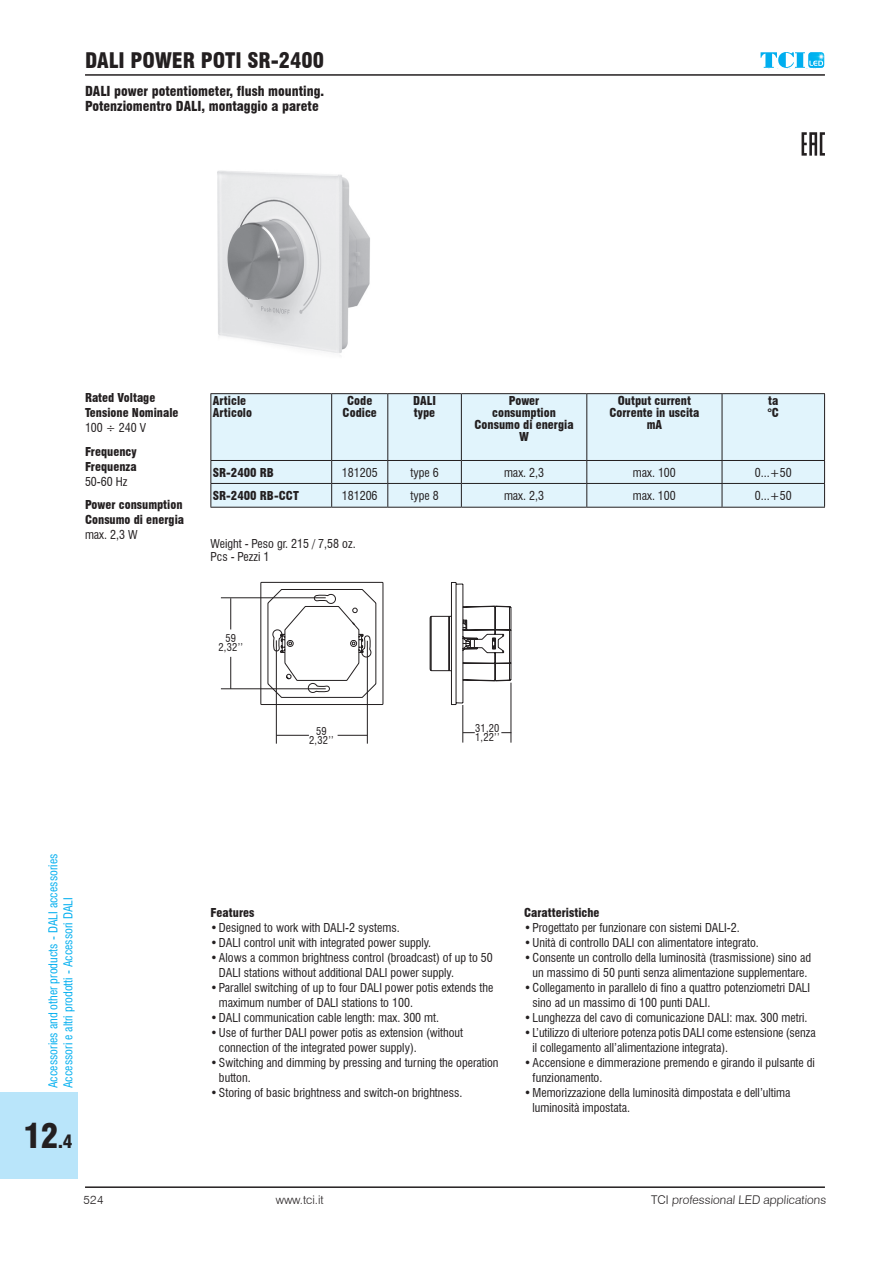
<style>
.page{position:relative;width:893px;height:1263px;background:#fff}
.page>*{position:absolute;margin:0;border:0;box-sizing:border-box;transform-origin:0 0}
.t1{font:900 condensed 33px "Swiss 721 BT";color:#231f20}
.t2{font:900 condensed 21px "Swiss 721 BT";color:#231f20}
.t3{font:900 condensed 13.5px/15px "Swiss 721 BT";color:#231f20}
.t4{font:condensed 12px/15px "Swiss 721 BT";color:#231f20}
.t5{font:900 condensed 12px/12px "Swiss 721 BT";color:#231f20}
.t6{font:condensed 12px/15px "Swiss 721 BT";color:#00aeef}
.t7{font:300 12px "Swiss 721 BT";color:#231f20}
.t8{font:condensed 10.5px/9px "Swiss 721 BT";letter-spacing:.02em;color:#231f20;text-align:center}
.s1{font-size:18px}
</style>
<div class="page">
<hr style="left:85px;top:1186px;width:740px;height:2px;background:#231f20">
<hr style="left:85px;top:74px;width:740px;height:2px;background:#231f20">
<img style="left:823px;top:53px;width:1px;height:14px">
<svg style="left:761px;top:52px;width:62px;height:16px"></svg>
<div style="left:0;top:1092px;width:77px;height:87px;background:#b9e5fa"></div>
<img style="left:217px;top:170px;width:153px;height:183px">
<div style="left:211px;top:394px;width:613px;height:113px;background:#e1f4fc"></div>
<hr style="left:210px;top:393px;width:122px;height:1px;background:#231f20">
<hr style="left:210px;top:394px;width:1px;height:66px;background:#231f20">
<hr style="left:332px;top:393px;width:56px;height:1px;background:#231f20">
<hr style="left:331px;top:394px;width:1px;height:66px;background:#231f20">
<hr style="left:388px;top:393px;width:73px;height:1px;background:#231f20">
<hr style="left:387px;top:394px;width:1px;height:66px;background:#231f20">
<hr style="left:461px;top:393px;width:126px;height:1px;background:#231f20">
<hr style="left:461px;top:394px;width:1px;height:66px;background:#231f20">
<hr style="left:587px;top:393px;width:135px;height:1px;background:#231f20">
<hr style="left:586px;top:394px;width:1px;height:66px;background:#231f20">
<hr style="left:722px;top:393px;width:103px;height:1px;background:#231f20">
<hr style="left:722px;top:394px;width:1px;height:66px;background:#231f20">
<hr style="left:824px;top:394px;width:1px;height:66px;background:#231f20">
<svg style="left:331px;top:461px;width:1px;height:46px"></svg>
<svg style="left:387px;top:461px;width:1px;height:46px"></svg>
<svg style="left:461px;top:461px;width:1px;height:46px"></svg>
<svg style="left:586px;top:461px;width:1px;height:46px"></svg>
<svg style="left:722px;top:461px;width:1px;height:46px"></svg>
<svg style="left:824px;top:461px;width:1px;height:46px"></svg>
<svg style="left:210px;top:461px;width:1px;height:46px"></svg>
<hr style="left:210px;top:460px;width:122px;height:1px;background:#231f20">
<hr style="left:332px;top:460px;width:56px;height:1px;background:#231f20">
<hr style="left:388px;top:460px;width:73px;height:1px;background:#231f20">
<hr style="left:461px;top:460px;width:126px;height:1px;background:#231f20">
<hr style="left:587px;top:460px;width:135px;height:1px;background:#231f20">
<hr style="left:722px;top:460px;width:103px;height:1px;background:#231f20">
<hr style="left:210px;top:483px;width:122px;height:1px;background:#231f20">
<hr style="left:332px;top:483px;width:56px;height:1px;background:#231f20">
<hr style="left:388px;top:483px;width:73px;height:1px;background:#231f20">
<hr style="left:461px;top:483px;width:126px;height:1px;background:#231f20">
<hr style="left:587px;top:483px;width:135px;height:1px;background:#231f20">
<hr style="left:722px;top:483px;width:103px;height:1px;background:#231f20">
<hr style="left:210px;top:507px;width:122px;height:1px;background:#231f20">
<hr style="left:332px;top:507px;width:56px;height:1px;background:#231f20">
<hr style="left:388px;top:507px;width:73px;height:1px;background:#231f20">
<hr style="left:461px;top:507px;width:126px;height:1px;background:#231f20">
<hr style="left:587px;top:507px;width:135px;height:1px;background:#231f20">
<hr style="left:722px;top:507px;width:103px;height:1px;background:#231f20">
<hr style="left:230px;top:657px;width:1px;height:32px;background:#231f20">
<hr style="left:230px;top:598px;width:1px;height:31px;background:#231f20">
<hr style="left:221px;top:597px;width:105px;height:1px;background:#231f20">
<hr style="left:221px;top:688px;width:105px;height:1px;background:#231f20">
<svg style="left:338px;top:735px;width:29px;height:1px"></svg>
<hr style="left:276px;top:735px;width:33px;height:1px;background:#231f20">
<hr style="left:276px;top:640px;width:1px;height:104px;background:#231f20">
<hr style="left:367px;top:641px;width:1px;height:103px;background:#231f20">
<hr style="left:511px;top:683px;width:1px;height:60px;background:#231f20">
<svg style="left:463px;top:732px;width:12px;height:1px"></svg>
<hr style="left:462px;top:705px;width:1px;height:37px;background:#231f20">
<svg style="left:260px;top:581px;width:124px;height:124px"></svg>
<svg style="left:429px;top:582px;width:83px;height:123px"></svg>
<svg style="left:801px;top:132px;width:24px;height:24px"></svg>
<h2 class="t2" style="left:85px;top:48px;width:240px">DALI POWER POTI SR-2400</h2>
<p class="t3" style="left:85px;top:83px;width:241px">DALI power potentiometer, flush mounting.<br>Potenziomentro DALI, montaggio a parete</p>
<p class="t5" style="left:85px;top:390px;width:95px;line-height:15px">Rated Voltage<br>Tensione Nominale</p>
<p class="t4" style="left:85px;top:420px;width:63px">100 ÷ 240 V</p>
<p class="t5" style="left:85px;top:444px;width:53px;line-height:15px">Frequency<br>Frequenza</p>
<p class="t4" style="left:85px;top:474px;width:44px">50-60 Hz</p>
<p class="t5" style="left:85px;top:498px;width:101px;line-height:15px">Power consumption<br>Consumo di energia</p>
<p class="t4" style="left:85px;top:528px;width:54px">max. 2,3 W</p>
<p class="t5" style="left:213px;top:395px;width:41px">Article<br>Articolo</p>
<p class="t5" style="left:343px;top:395px;width:36px;text-align:center">Code<br>Codice</p>
<p class="t5" style="left:413px;top:395px;width:24px">DALI type</p>
<p class="t5" style="left:474px;top:395px;width:101px;text-align:center">Power<br>consumption<br>Consumo di energia<br>W</p>
<p class="t5" style="left:609px;top:395px;width:92px;text-align:center">Output current<br>Corrente in uscita mA</p>
<p class="t5" style="left:768px;top:395px;width:13px">ta °C</p>
<p class="t5" style="left:213px;top:466px;width:62px">SR-2400 RB</p>
<p class="t4" style="left:342px;top:465px;width:37px">181205</p>
<p class="t4" style="left:410px;top:465px;width:30px">type 6</p>
<p class="t4" style="left:504px;top:465px;width:42px">max. 2,3</p>
<p class="t4" style="left:633px;top:465px;width:45px">max. 100</p>
<p class="t4" style="left:755px;top:465px;width:38px">0...+50</p>
<p class="t5" style="left:213px;top:489px;width:87px">SR-2400 RB-CCT</p>
<p class="t4" style="left:342px;top:488px;width:37px">181206</p>
<p class="t4" style="left:410px;top:488px;width:30px">type 8</p>
<p class="t4" style="left:504px;top:488px;width:42px">max. 2,3</p>
<p class="t4" style="left:633px;top:488px;width:45px">max. 100</p>
<p class="t4" style="left:755px;top:488px;width:38px">0...+50</p>
<p class="t4" style="left:210px;top:537px;width:147px;line-height:13.5px">Weight - Peso gr. 215 / 7,58 oz.<br>Pcs - Pezzi 1</p>
<p class="t8" style="left:218px;top:634px;width:26px">59<br>2,32’’</p>
<p class="t8" style="left:309px;top:726px;width:26px">59<br>2,32’’</p>
<p class="t8" style="left:475px;top:724px;width:26px;text-align:left">31,20<br>1,22’’</p>
<p class="t6" style="left:46px;top:1088px;width:236px;rotate:-90deg">Accessories and other products - DALI accessories<br>Accessori e altri prodotti - Accessori DALI</p>
<h1 class="t1" style="left:24px;top:1116px;width:51px">12<span class="s1">.4</span></h1>
<p class="t5" style="left:210px;top:907px;width:45px">Features</p>
<p class="t4" style="left:210px;top:920px;width:191px">•Designed to work with DALI-2 systems.</p>
<p class="t4" style="left:210px;top:935px;width:222px">•DALI control unit with integrated power supply.</p>
<p class="t4" style="left:219px;top:950px;width:275px;text-indent:-9px">•Alows a common brightness control (broadcast) of up to 50<br>DALI stations without additional DALI power supply.</p>
<p class="t4" style="left:219px;top:980px;width:276px;text-indent:-9px">•Parallel switching of up to four DALI power potis extends the maximum number of DALI stations to 100.</p>
<p class="t4" style="left:210px;top:1010px;width:230px">•DALI communication cable length: max. 300 mt.</p>
<p class="t4" style="left:219px;top:1025px;width:246px;text-indent:-9px">•Use of further DALI power potis as extension (without connection of the integrated power supply).</p>
<p class="t4" style="left:219px;top:1055px;width:281px;text-indent:-9px">•Switching and dimming by pressing and turning the operation button.</p>
<p class="t4" style="left:210px;top:1085px;width:254px">•Storing of basic brightness and switch-on brightness.</p>
<p class="t5" style="left:524px;top:907px;width:77px">Caratteristiche</p>
<p class="t4" style="left:524px;top:920px;width:217px">•Progettato per funzionare con sistemi DALI-2.</p>
<p class="t4" style="left:524px;top:935px;width:236px">•Unità di controllo DALI con alimentatore integrato.</p>
<p class="t4" style="left:524px;top:950px;width:289px;text-align:center">•Consente un controllo della luminosità (trasmissione) sino ad un massimo di 50 punti senza alimentazione supplementare.</p>
<p class="t4" style="left:533px;top:980px;width:279px;text-indent:-9px">•Collegamento in parallelo di fino a quattro potenziometri DALI sino ad un massimo di 100 punti DALI.</p>
<p class="t4" style="left:524px;top:1010px;width:285px">•Lunghezza del cavo di comunicazione DALI: max. 300 metri.</p>
<p class="t4" style="left:533px;top:1025px;width:285px;text-indent:-9px">•L’utilizzo di ulteriore potenza potis DALI come estensione (senza il collegamento all’alimentazione integrata).</p>
<p class="t4" style="left:533px;top:1055px;width:284px;text-indent:-9px">•Accensione e dimmerazione premendo e girando il pulsante di funzionamento.</p>
<p class="t4" style="left:533px;top:1085px;width:259px;text-indent:-9px">•Memorizzazione della luminosità dimpostata e dell’ultima luminosità impostata.</p>
<p class="t7" style="left:83px;top:1192px;width:22px">524</p>
<p class="t7" style="left:276px;top:1192px;width:50px">www.tci.it</p>
<p class="t7" style="left:651px;top:1192px;width:177px">TCI professional LED applications</p>
</div>
